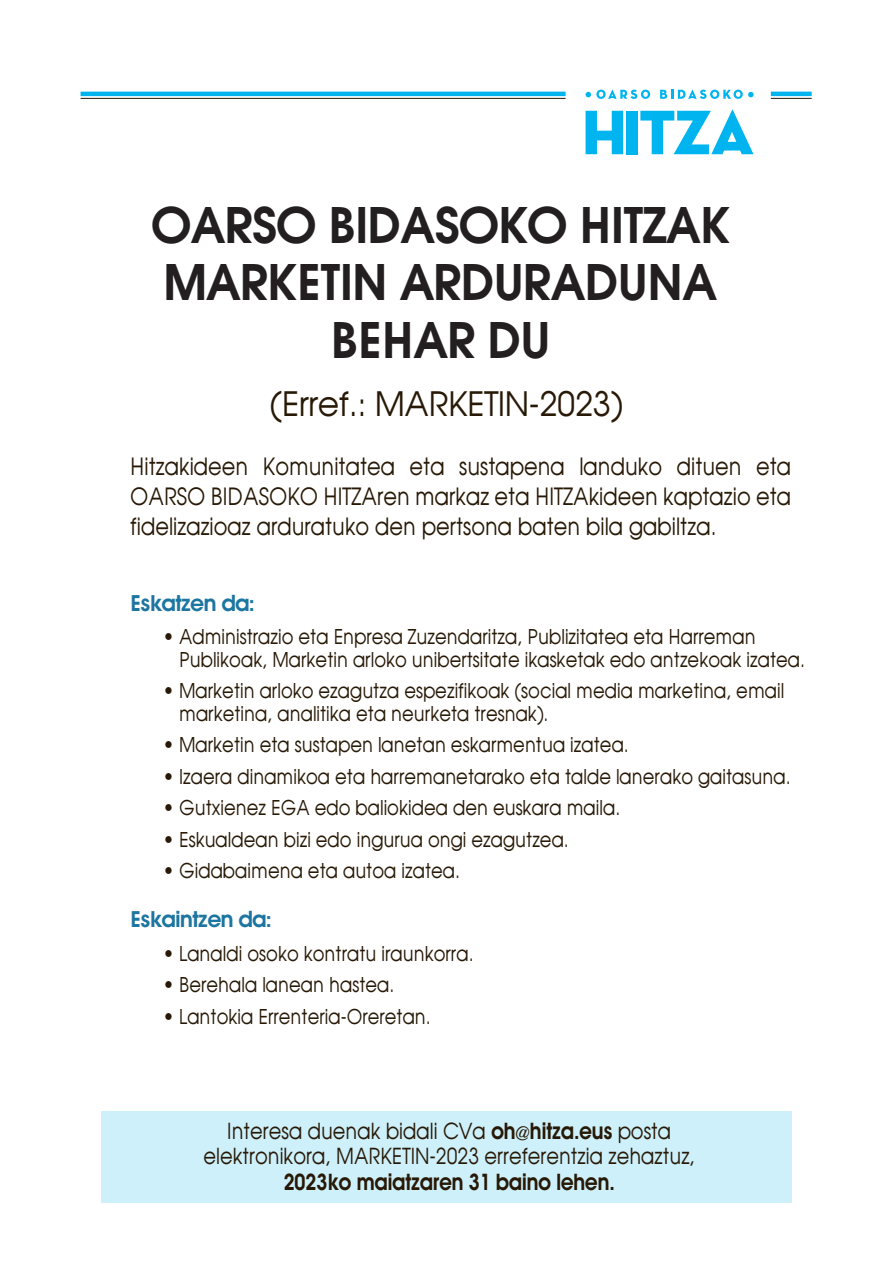
<style>
.page{position:relative;width:893px;height:1263px;background:#fff}
.page>*{position:absolute;margin:0;border:0;box-sizing:border-box;transform-origin:0 0}
.t1{font:600 48px/57.6px "Avant Garde";letter-spacing:-.02em;color:#231f20;text-align:center}
.t2{font:33px "Avant Garde";letter-spacing:-.015em;color:#281906}
.t3{font:23.4px/30px "Avant Garde";color:#281906;text-align:justify;scale:.9 1}
.t4{font:21.6px/25.5px "Avant Garde";color:#281906;text-align:center;scale:.9 1}
.t5{font:600 21.6px "Avant Garde";color:#281906;scale:.9 1}
.t6{font:600 21.15px "Avant Garde";letter-spacing:-.02em;color:#1c76a1}
.t7{font:19.95px/22.5px "Avant Garde";color:#281906;scale:.9 1}
.s1{font-weight:600}
</style>
<div class="page">
<div style="left:101px;top:1111px;width:690px;height:91px;background:#cdf0fb"></div>
<hr style="left:81px;top:98px;width:485px;height:1px;background:#281906">
<hr style="left:771px;top:98px;width:41px;height:1px;background:#281906">
<hr style="left:81px;top:92px;width:485px;height:4px;background:#00b5ef">
<hr style="left:771px;top:92px;width:41px;height:4px;background:#00b5ef">
<svg style="left:586px;top:111px;width:37px;height:43px"></svg>
<div style="left:626px;top:111px;width:11px;height:43px;background:#00b5ef"></div>
<svg style="left:640px;top:110px;width:113px;height:44px"></svg>
<svg style="left:586px;top:89px;width:64px;height:10px"></svg>
<svg style="left:660px;top:89px;width:94px;height:10px"></svg>
<h1 class="t1" style="left:151px;top:196px;width:580px">OARSO BIDASOKO HITZAK<br>MARKETIN ARDURADUNA<br>BEHAR DU</h1>
<h2 class="t2" style="left:270px;top:385px;width:354px">(Erref.: MARKETIN-2023)</h2>
<p class="t3" style="left:130px;top:452px;width:736px">Hitzakideen Komunitatea eta sustapena landuko dituen eta OARSO BIDASOKO HITZAren markaz eta HITZAkideen kaptazio eta fidelizazioaz arduratuko den pertsona baten bila gabiltza.</p>
<p class="t6" style="left:130px;top:589px;width:126px">Eskatzen da:</p>
<p class="t7" style="left:179px;top:626px;width:697px;text-indent:-16px">• Administrazio eta Enpresa Zuzendaritza, Publizitatea eta Harreman<br>Publikoak, Marketin arloko unibertsitate ikasketak edo antzekoak izatea.</p>
<p class="t7" style="left:179px;top:680px;width:674px;text-indent:-16px">• Marketin arloko ezagutza espezifikoak (social media marketina, email marketina, analitika eta neurketa tresnak).</p>
<p class="t7" style="left:163px;top:734px;width:519px">• Marketin eta sustapen lanetan eskarmentua izatea.</p>
<p class="t7" style="left:163px;top:765px;width:699px">• Izaera dinamikoa eta harremanetarako eta talde lanerako gaitasuna.</p>
<p class="t7" style="left:163px;top:797px;width:509px">• Gutxienez EGA edo baliokidea den euskara maila.</p>
<p class="t7" style="left:163px;top:828px;width:452px">• Eskualdean bizi edo ingurua ongi ezagutzea.</p>
<p class="t7" style="left:163px;top:860px;width:331px">• Gidabaimena eta autoa izatea.</p>
<p class="t6" style="left:130px;top:906px;width:143px">Eskaintzen da:</p>
<p class="t7" style="left:163px;top:942px;width:346px">• Lanaldi osoko kontratu iraunkorra.</p>
<p class="t7" style="left:163px;top:974px;width:259px">• Berehala lanean hastea.</p>
<p class="t7" style="left:163px;top:1005px;width:299px">• Lantokia Errenteria-Oreretan.</p>
<p class="t4" style="left:204px;top:1118px;width:548px">Interesa duenak bidali CVa <span class="s1">oh@hitza.eus</span> posta elektronikora, MARKETIN-2023 erreferentzia zehaztuz,</p>
<p class="t5" style="left:284px;top:1168px;width:369px">2023ko maiatzaren 31 baino lehen.</p>
</div>
